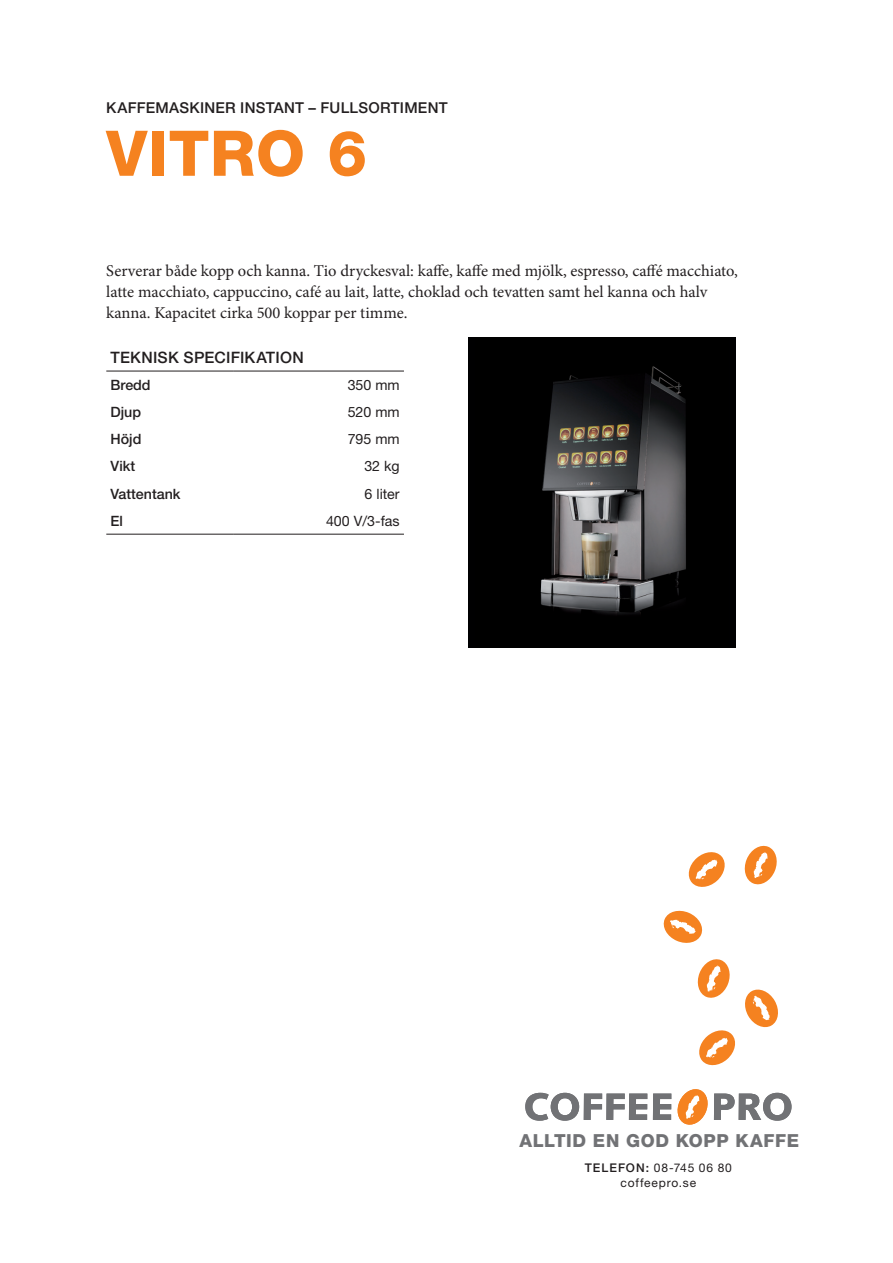
<style>
.page{position:relative;width:893px;height:1263px;background:#fff}
.page>*{position:absolute;margin:0;border:0;box-sizing:border-box;transform-origin:0 0}
.t1{font:800 63px "Helvetica Neue LT Std";color:#f58220}
.t2{font:800 18px "Helvetica Neue LT Std";letter-spacing:.035em;color:#717275}
.t3{font:16.5px/21px "Minion Pro";letter-spacing:-.005em;color:#231f20}
.t4{font:500 15.75px "Helvetica Neue LT Std";letter-spacing:.015em;color:#231f20}
.t5{font:500 15px "Helvetica Neue LT Std";letter-spacing:.02em;color:#231f20}
.t6{font:14.25px "Helvetica Neue LT Std";color:#231f20}
.t7{font:500 14.25px "Helvetica Neue LT Std";color:#231f20}
.t8{font:12px/15px "Helvetica Neue LT Std";letter-spacing:.065em;color:#231f20;text-align:center}
.s1{font-weight:500}
</style>
<div class="page">
<svg style="left:525px;top:1093px;width:122px;height:28px"></svg>
<svg style="left:653px;top:1089px;width:138px;height:35px"></svg>
<svg style="left:688px;top:852px;width:37px;height:35px"></svg>
<svg style="left:744px;top:845px;width:33px;height:40px"></svg>
<svg style="left:663px;top:910px;width:40px;height:33px"></svg>
<svg style="left:697px;top:959px;width:33px;height:39px"></svg>
<svg style="left:699px;top:1030px;width:36px;height:36px"></svg>
<svg style="left:745px;top:989px;width:33px;height:39px"></svg>
<div style="left:468px;top:337px;width:268px;height:311px;background:#000001"></div>
<img style="left:540px;top:366px;width:146px;height:249px">
<hr style="left:106px;top:371px;width:128px;height:1px;background:#231f20">
<hr style="left:234px;top:371px;width:170px;height:1px;background:#231f20">
<hr style="left:106px;top:534px;width:128px;height:1px;background:#231f20">
<hr style="left:234px;top:534px;width:170px;height:1px;background:#231f20">
<p class="t5" style="left:106px;top:98px;width:343px">KAFFEMASKINER INSTANT – FULLSORTIMENT</p>
<h1 class="t1" style="left:106px;top:116px;width:262px">VITRO 6</h1>
<p class="t3" style="left:106px;top:260px;width:633px">Serverar både kopp och kanna. Tio dryckesval: kaffe, kaffe med mjölk, espresso, caffé macchiato, latte macchiato, cappuccino, café au lait, latte, choklad och tevatten samt hel kanna och halv kanna. Kapacitet cirka 500 koppar per timme.</p>
<p class="t4" style="left:111px;top:348px;width:195px">TEKNISK SPECIFIKATION</p>
<p class="t7" style="left:111px;top:376px;width:42px">BREDD</p>
<p class="t6" style="left:348px;top:376px;width:54px">350 mm</p>
<p class="t7" style="left:111px;top:403px;width:32px">DJUP</p>
<p class="t6" style="left:348px;top:403px;width:54px">520 mm</p>
<p class="t7" style="left:111px;top:430px;width:32px">HÖJD</p>
<p class="t6" style="left:348px;top:430px;width:54px">795 mm</p>
<p class="t7" style="left:111px;top:458px;width:26px">VIKT</p>
<p class="t6" style="left:364px;top:458px;width:37px">32 kg</p>
<p class="t7" style="left:111px;top:485px;width:71px">VATTENTANK</p>
<p class="t6" style="left:365px;top:485px;width:37px">6 liter</p>
<p class="t7" style="left:111px;top:512px;width:14px">EL</p>
<p class="t6" style="left:326px;top:512px;width:75px">400 V/3-fas</p>
<p class="t2" style="left:519px;top:1129px;width:281px">ALLTID EN GOD KOPP KAFFE</p>
<p class="t8" style="left:585px;top:1160px;width:149px"><span class="s1">TELEFON:</span> 08-745 06 80 coffeepro.se</p>
</div>
